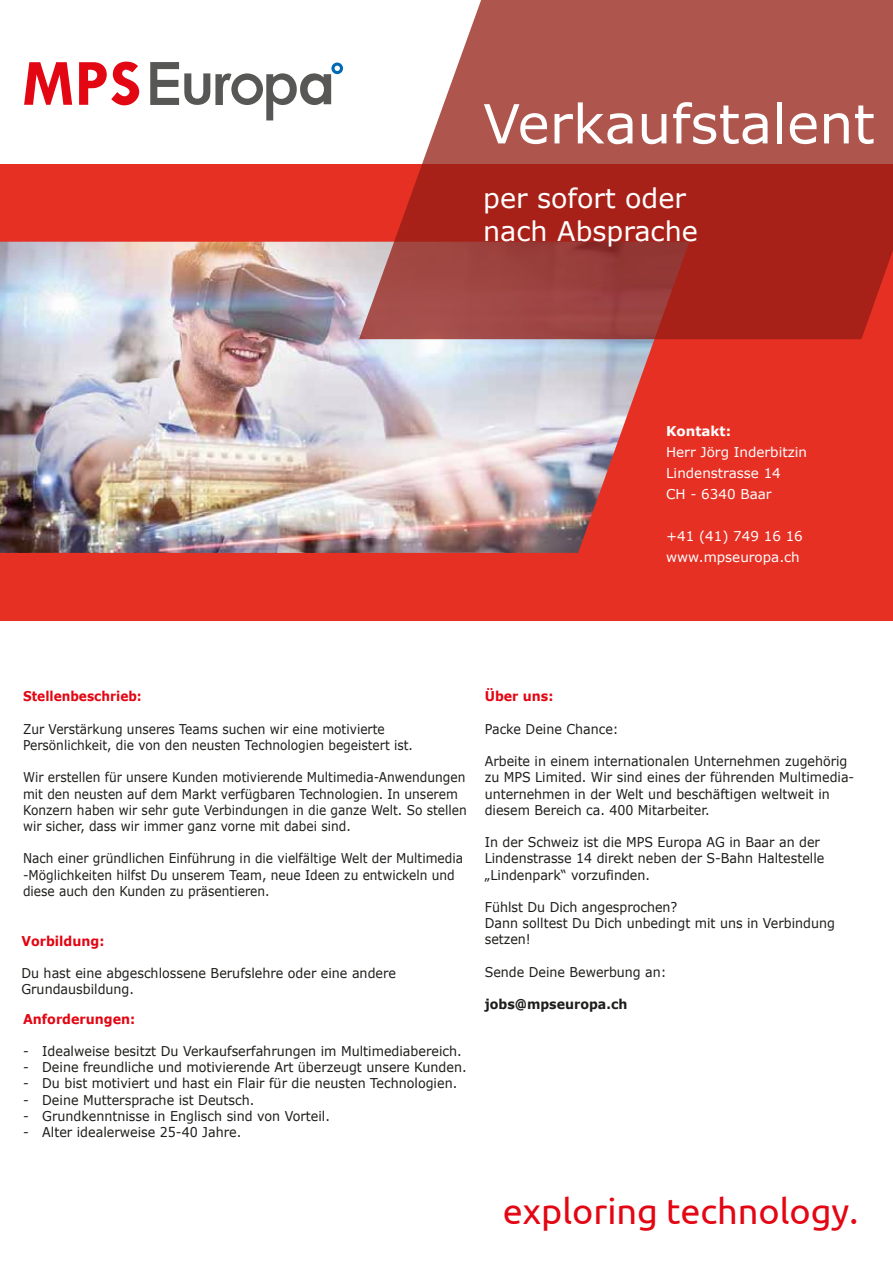
<style>
.page{position:relative;width:893px;height:1263px;background:#fff}
.page>*{position:absolute;margin:0;border:0;box-sizing:border-box;transform-origin:0 0}
.t1{font:54px "Verdana";color:#fff}
.t2{font:36px "Ubuntu";color:#e30613}
.t3{font:27px/32.4px "Verdana";color:#fff}
.t4{font:13.5px/16.2px "Verdana";color:#1d1d1b;scale:.94 1}
.t5{font:13.5px/16.2px "Verdana";color:#1d1d1b;scale:.9 1}
.t6{font:13.5px/21px "Verdana";color:#fff}
.t7{font:700 13.5px "Verdana";color:#e30613;scale:.94 1}
.t8{font:700 13.5px "Verdana";color:#1d1d1b;scale:.94 1}
.t9{font:700 13.5px "Verdana";color:#e30613;scale:.9 1}
.t10{font:700 13.5px "Verdana";color:#fff}
</style>
<div class="page">
<div style="left:0;top:164px;width:893px;height:456px;background:#e63024"></div>
<img style="left:0;top:242px;width:689px;height:311px">
<svg style="left:359px;top:0;width:534px;height:339px;background:#b25049"></svg>
<svg style="left:24px;top:62px;width:48px;height:43px"></svg>
<svg style="left:79px;top:62px;width:60px;height:43px"></svg>
<svg style="left:150px;top:62px;width:193px;height:58px"></svg>
<h1 class="t1" style="left:483px;top:87px;width:393px">Verkaufstalent</h1>
<h3 class="t3" style="left:483px;top:182px;width:216px">per sofort oder nach Absprache</h3>
<p class="t10" style="left:666px;top:422px;width:67px">Kontakt:</p>
<p class="t6" style="left:666px;top:442px;width:142px">Herr Jörg Inderbitzin<br>Lindenstrasse 14<br>CH - 6340 Baar</p>
<p class="t6" style="left:666px;top:526px;width:138px">+41 (41) 749 16 16 www.mpseuropa.ch</p>
<p class="t9" style="left:23px;top:687px;width:133px">Stellenbeschrieb:</p>
<p class="t5" style="left:23px;top:721px;width:435px">Zur Verstärkung unseres Teams suchen wir eine motivierte<br>Persönlichkeit, die von den neusten Technologien begeistert ist.</p>
<p class="t5" style="left:23px;top:769px;width:494px">Wir erstellen für unsere Kunden motivierende Multimedia-Anwendungen mit den neusten auf dem Markt verfügbaren Technologien. In unserem Konzern haben wir sehr gute Verbindungen in die ganze Welt. So stellen wir sicher, dass wir immer ganz vorne mit dabei sind.</p>
<p class="t5" style="left:23px;top:850px;width:490px">Nach einer gründlichen Einführung in die vielfältige Welt der Multimedia -Möglichkeiten hilfst Du unserem Team, neue Ideen zu entwickeln und diese auch den Kunden zu präsentieren.</p>
<p class="t7" style="left:21px;top:931px;width:90px">Vorbildung:</p>
<p class="t4" style="left:21px;top:965px;width:400px">Du hast eine abgeschlossene Berufslehre oder eine andere<br>Grundausbildung.</p>
<p class="t7" style="left:23px;top:1009px;width:121px">Anforderungen:</p>
<p class="t4" style="left:23px;top:1043px;width:468px">- Idealweise besitzt Du Verkaufserfahrungen im Multimediabereich.</p>
<p class="t4" style="left:23px;top:1059px;width:473px">- Deine freundliche und motivierende Art überzeugt unsere Kunden.</p>
<p class="t4" style="left:23px;top:1075px;width:463px">- Du bist motiviert und hast ein Flair für die neusten Technologien.</p>
<p class="t4" style="left:23px;top:1091px;width:248px">- Deine Muttersprache ist Deutsch.</p>
<p class="t4" style="left:23px;top:1107px;width:328px">- Grundkenntnisse in Englisch sind von Vorteil.</p>
<p class="t4" style="left:23px;top:1124px;width:234px">- Alter idealerweise 25-40 Jahre.</p>
<p class="t7" style="left:485px;top:687px;width:75px">Über uns:</p>
<p class="t4" style="left:485px;top:721px;width:144px">Packe Deine Chance:</p>
<p class="t4" style="left:485px;top:753px;width:395px">Arbeite in einem internationalen Unternehmen zugehörig zu MPS Limited. Wir sind eines der führenden Multimedia&shy;unternehmen in der Welt und beschäftigen weltweit in diesem Bereich ca. 400 Mitarbeiter.</p>
<p class="t4" style="left:485px;top:834px;width:363px">In der Schweiz ist die MPS Europa AG in Baar an der<br>Lindenstrasse 14 direkt neben der S-Bahn Haltestelle „Lindenpark“ vorzufinden.</p>
<p class="t4" style="left:485px;top:899px;width:374px">Fühlst Du Dich angesprochen?<br>Dann solltest Du Dich unbedingt mit uns in Verbindung setzen!</p>
<p class="t4" style="left:485px;top:964px;width:195px">Sende Deine Bewerbung an:</p>
<p class="t8" style="left:485px;top:995px;width:153px">jobs@mpseuropa.ch</p>
<h2 class="t2" style="left:503px;top:1189px;width:357px">exploring technology.</h2>
</div>
